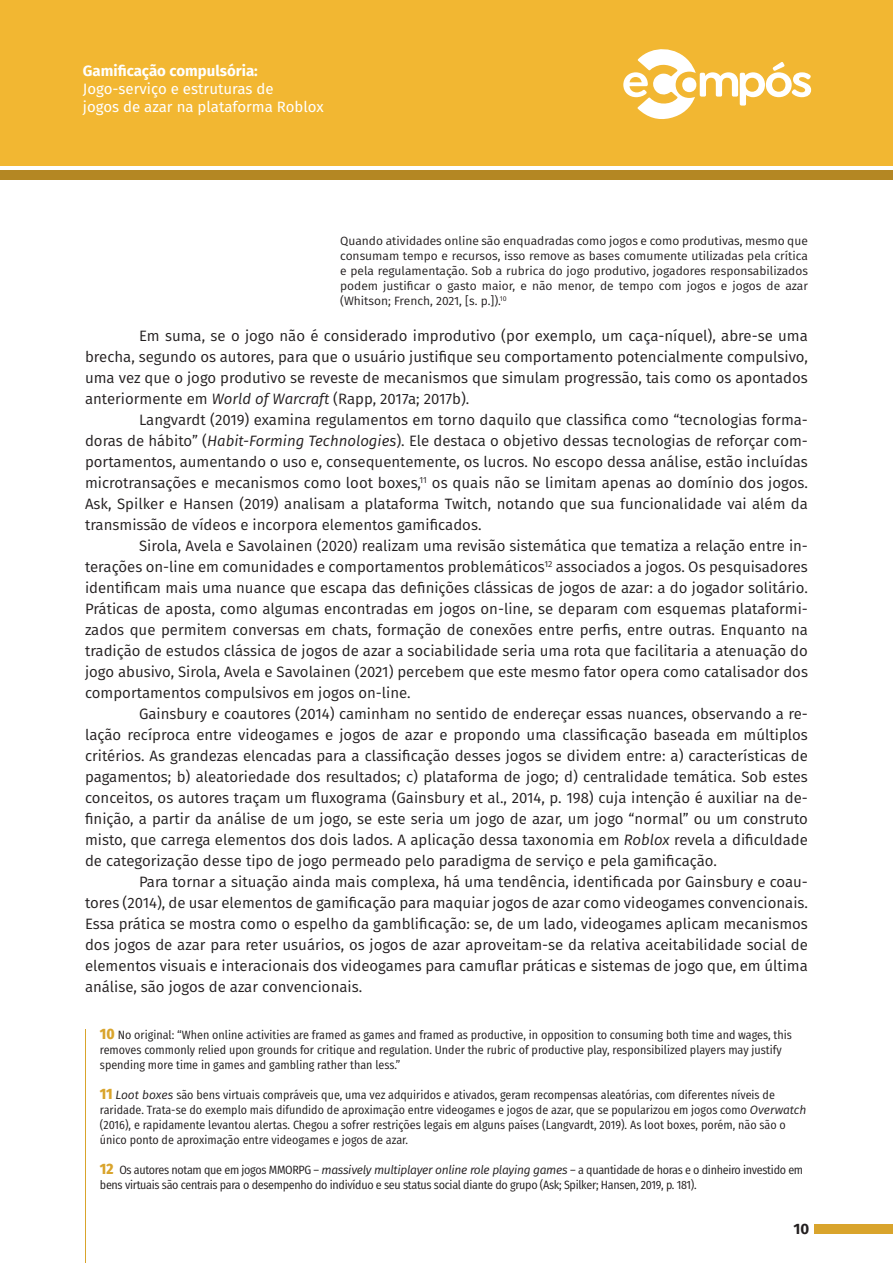
<style>
.page{position:relative;width:893px;height:1263px;background:#fff}
.page>*{position:absolute;margin:0;border:0;box-sizing:border-box;transform-origin:0 0}
.Texto{font:15px/21px "Fira Sans";color:#231f20;text-align:justify}
.t1{font:15px/18px "Fira Sans";color:#fff}
.t2{font:700 15px "Fira Sans";color:#fff}
.t3{font:700 15px "Fira Sans";color:#231f20}
.Rodapé{font:12px/15px "Fira Sans Condensed";color:#231f20}
.Citação__3_Linhas{font:12px/15px "Fira Sans";color:#231f20;text-align:justify}
.Rodapé-2{font:12px/15px "Fira Sans Condensed";letter-spacing:-.025em;color:#231f20}
.s1{font-style:italic}
.s2{font-weight:800;font-size:15px;color:#d9a42c}
.s3{font-family:"Fira Sans";font-style:italic}
</style>
<div class="page">
<div style="left:0;top:0;width:893px;height:166px;background:#f2b732"></div>
<div style="left:0;top:170px;width:893px;height:10px;background:#b48723"></div>
<div style="left:814px;top:1224px;width:79px;height:9px;background:#d9a42c"></div>
<svg style="left:623px;top:49px;width:188px;height:70px"></svg>
<hr style="left:85px;top:1029px;width:1px;height:234px;background:#d9a42c">
<p class="t2" style="left:83px;top:58px;width:176px">Gamificação compulsória:</p>
<p class="t1" style="left:83px;top:80px;width:242px">Jogo-serviço e estruturas de<br>jogos de azar na plataforma Roblox</p>
<p class="Citação__3_Linhas" style="left:340px;top:233px;width:469px">Quando atividades online são enquadradas como jogos e como produtivas, mesmo que consumam tempo e recursos, isso remove as bases comumente utilizadas pela crítica e pela regulamentação. Sob a rubrica do jogo produtivo, jogadores responsabilizados podem justificar o gasto maior, e não menor, de tempo com jogos e jogos de azar (Whitson; French, 2021, [s. p.]).<sup>10</sup></p>
<p class="Texto" style="left:85px;top:325px;width:724px;text-indent:54px">Em suma, se o jogo não é considerado improdutivo (por exemplo, um caça-níquel), abre-se uma brecha, segundo os autores, para que o usuário justifique seu comportamento potencialmente compulsivo, uma vez que o jogo produtivo se reveste de mecanismos que simulam progressão, tais como os apontados anteriormente em <span class="s1">World of Warcraft</span> (Rapp, 2017a; 2017b).</p>
<p class="Texto" style="left:85px;top:409px;width:724px;text-indent:54px">Langvardt (2019) examina regulamentos em torno daquilo que classifica como “tecnologias forma&shy;doras de hábito” (<span class="s1">Habit-Forming Technologies</span>). Ele destaca o objetivo dessas tecnologias de reforçar com&shy;portamentos, aumentando o uso e, consequentemente, os lucros. No escopo dessa análise, estão incluídas microtransações e mecanismos como loot boxes,<sup>11</sup> os quais não se limitam apenas ao domínio dos jogos.<br>Ask, Spilker e Hansen (2019) analisam a plataforma Twitch, notando que sua funcionalidade vai além da transmissão de vídeos e incorpora elementos gamificados.</p>
<p class="Texto" style="left:85px;top:535px;width:724px;text-indent:54px">Sirola, Avela e Savolainen (2020) realizam uma revisão sistemática que tematiza a relação entre in&shy;terações on-line em comunidades e comportamentos problemáticos<sup>12</sup> associados a jogos. Os pesquisadores identificam mais uma nuance que escapa das definições clássicas de jogos de azar: a do jogador solitário.<br>Práticas de aposta, como algumas encontradas em jogos on-line, se deparam com esquemas plataformi&shy;zados que permitem conversas em chats, formação de conexões entre perfis, entre outras. Enquanto na tradição de estudos clássica de jogos de azar a sociabilidade seria uma rota que facilitaria a atenuação do jogo abusivo, Sirola, Avela e Savolainen (2021) percebem que este mesmo fator opera como catalisador dos comportamentos compulsivos em jogos on-line.</p>
<p class="Texto" style="left:85px;top:703px;width:724px;text-indent:54px">Gainsbury e coautores (2014) caminham no sentido de endereçar essas nuances, observando a re&shy;lação recíproca entre videogames e jogos de azar e propondo uma classificação baseada em múltiplos critérios. As grandezas elencadas para a classificação desses jogos se dividem entre: a) características de pagamentos; b) aleatoriedade dos resultados; c) plataforma de jogo; d) centralidade temática. Sob estes conceitos, os autores traçam um fluxograma (Gainsbury et al., 2014, p. 198) cuja intenção é auxiliar na de&shy;finição, a partir da análise de um jogo, se este seria um jogo de azar, um jogo “normal” ou um construto misto, que carrega elementos dos dois lados. A aplicação dessa taxonomia em <span class="s1">Roblox</span> revela a dificuldade de categorização desse tipo de jogo permeado pelo paradigma de serviço e pela gamificação.</p>
<p class="Texto" style="left:85px;top:871px;width:724px;text-indent:54px">Para tornar a situação ainda mais complexa, há uma tendência, identificada por Gainsbury e coau&shy;tores (2014), de usar elementos de gamificação para maquiar jogos de azar como videogames convencionais.<br>Essa prática se mostra como o espelho da gamblificação: se, de um lado, videogames aplicam mecanismos dos jogos de azar para reter usuários, os jogos de azar aproveitam-se da relativa aceitabilidade social de elementos visuais e interacionais dos videogames para camuflar práticas e sistemas de jogo que, em última análise, são jogos de azar convencionais.</p>
<p class="Rodapé" style="left:100px;top:1027px;width:694px"><span class="s2">10</span> No original: “When online activities are framed as games and framed as productive, in opposition to consuming both time and wages, this removes commonly relied upon grounds for critique and regulation. Under the rubric of productive play, responsibilized players may justify spending more time in games and gambling rather than less.”</p>
<p class="Rodapé" style="left:100px;top:1087px;width:708px"><span class="s2">11</span> <span class="s3">Loot boxes</span> são bens virtuais compráveis que, uma vez adquiridos e ativados, geram recompensas aleatórias, com diferentes níveis de raridade. Trata-se do exemplo mais difundido de aproximação entre videogames e jogos de azar, que se popularizou em jogos como <span class="s3">Overwatch </span>(2016), e rapidamente levantou alertas. Chegou a sofrer restrições legais em alguns países (Langvardt, 2019). As loot boxes, porém, não são o único ponto de aproximação entre videogames e jogos de azar.</p>
<p class="Rodapé-2" style="left:100px;top:1162px;width:705px"><span class="s2">12</span> Os autores notam que em jogos MMORPG – <span class="s3">massively multiplayer online role playing games</span> – a quantidade de horas e o dinheiro investido em bens virtuais são centrais para o desempenho do indivíduo e seu status social diante do grupo (Ask; Spilker; Hansen, 2019, p. 181).</p>
<p class="t3" style="left:793px;top:1216px;width:17px">10</p>
</div>
